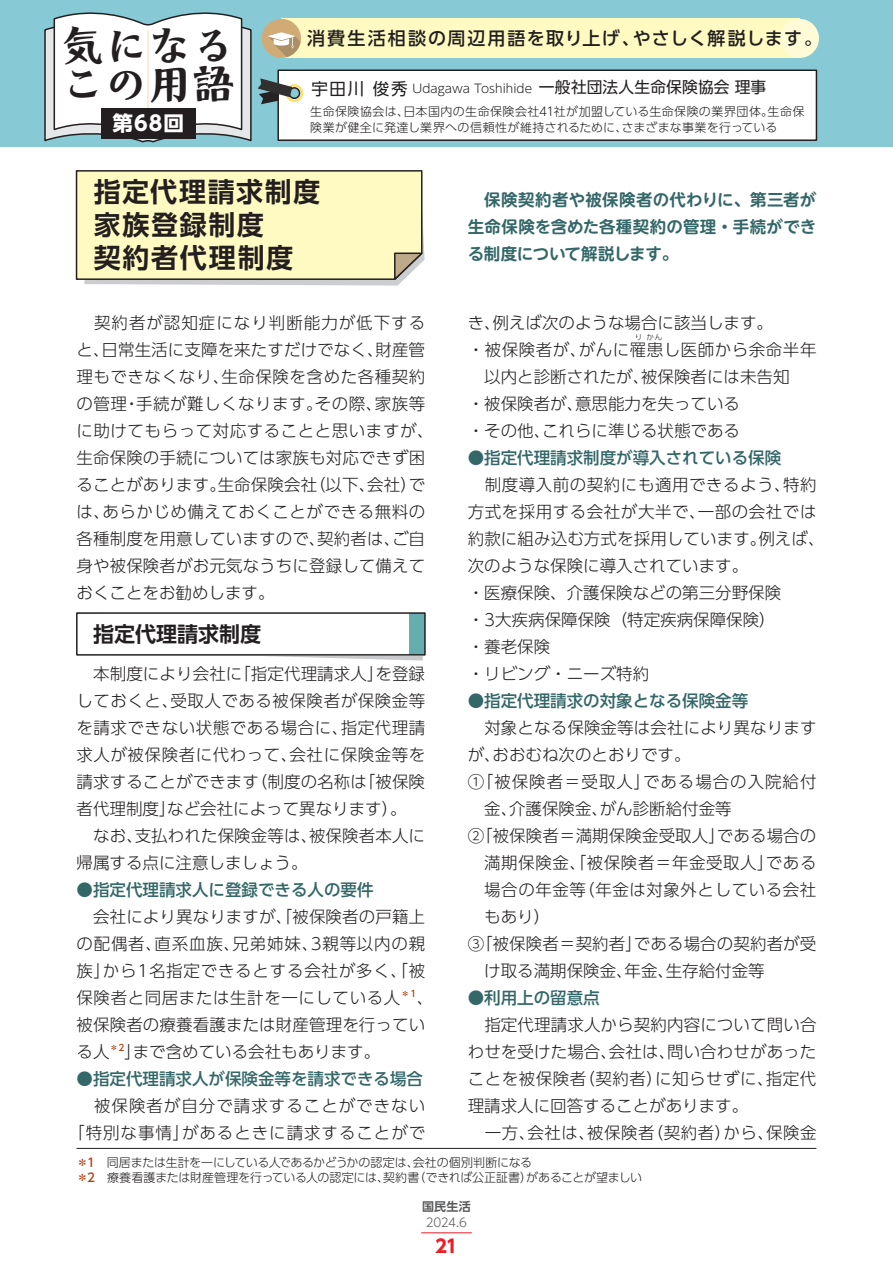
<style>
.page{position:relative;width:893px;height:1263px;background:#fff}
.page>*{position:absolute;margin:0;border:0;box-sizing:border-box;transform-origin:0 0}
.t1{font:700 43.5px/37.5px "Moaria Std";color:#231f20}
.t2{font:700 27px/33px "UD Shin Go Pro De";letter-spacing:.06em;color:#231f20}
.t3{font:700 21px "UD Shin Go Pro De";color:#231f20}
.t4{font:700 20.55px "UD Shin Go Pro";color:#fff}
.t5{font:500 18px "UD Shin Go Pro";letter-spacing:.08em;color:#231f20}
.t6{font:700 18px "UD Shin Go Pro";color:#ee1d23}
.t7{font:300 16.5px/27px "UD Shin Go Pro";letter-spacing:.005em;color:#231f20}
.t8{font:500 16.5px "UD Shin Go Pro";color:#346768}
.t9{font:700 16.5px/27px "UD Shin M Go Pro De";letter-spacing:.005em;color:#346768;text-align:justify}
.t10{font:300 16.5px "UD Shin Go Pro";letter-spacing:.03em;color:#231f20}
.t11{font:300 16.5px/27px "UD Shin Go Pro";letter-spacing:.06em;color:#231f20;text-align:center}
.t12{font:300 16.5px "UD Shin Go Pro";letter-spacing:.055em;color:#231f20}
.t13{font:300 16.5px "UD Shin Go Pro";letter-spacing:.035em;color:#231f20}
.t14{font:16.5px "UD Shin Go Pro";color:#231f20}
.t15{font:300 12px/15px "UD Shin Go Pro";letter-spacing:-.02em;color:#231f20}
.t16{font:300 12px/16.5px "UD Shin Go Pro";letter-spacing:.03em;color:#231f20}
.t17{font:300 12px "UD Shin Go Pro";letter-spacing:.005em;color:#231f20}
.t18{font:300 12px "UD Shin Go Pro";color:#57585a}
.t19{font:700 12px "UD Shin Go Pro De";color:#57585a}
.t20{font:500 9px "UD Shin Go Pro";color:#b34013}
.t21{font:300 7.5px "UD Shin Go Pro";color:#231f20}
.s1{font-weight:400;font-size:15.75px}
.s2{font-weight:500;color:#b34013}
</style>
<div class="page">
<div style="left:0;top:0;width:893px;height:147px;background:#87c9d4"></div>
<svg style="left:75px;top:170px;width:350px;height:116px;background:#f4efbd"></svg>
<svg style="left:267px;top:656px;width:156px;height:5px"></svg>
<div style="left:410px;top:613px;width:15px;height:42px;background:#65adae"></div>
<div style="left:76px;top:612px;width:350px;height:44px;border:2px solid #231f20"></div>
<hr style="left:77px;top:1148px;width:739px;height:1px;background:#231f20">
<svg style="left:44px;top:12px;width:774px;height:131px;background:#dde5db"></svg>
<hr style="left:421px;top:1232px;width:51px;height:1px;background:#ee1d23">
<h1 class="t1" style="left:61px;top:25px;width:176px">気になるこの用語</h1>
<p class="t4" style="left:113px;top:106px;width:73px">第68回</p>
<p class="t5" style="left:307px;top:23px;width:516px">消費生活相談の周辺用語を取り上げ、やさしく解説します。</p>
<p class="t17" style="left:412px;top:79px;width:355px">Udagawa Toshihide <span class="s1">一般社団法人生命保険協会 理事</span></p>
<p class="t14" style="left:311px;top:75px;width:98px">宇田川 俊秀</p>
<p class="t16" style="left:310px;top:103px;width:495px">生命保険協会は、日本国内の生命保険会社41社が加盟している生命保険の業界団体。生命保険業が健全に発達し業界への信頼性が維持されるために、さまざまな事業を行っている</p>
<h2 class="t2" style="left:94px;top:174px;width:228px">指定代理請求制度家族登録制度<br>契約者代理制度</h2>
<p class="t7" style="left:77px;top:309px;width:358px">　契約者が認知症になり判断能力が低下すると、日常生活に支障を来たすだけでなく、財産管理もできなくなり、生命保険を含めた各種契約の管理・手続が難しくなります。その際、家族等に助けてもらって対応することと思いますが、生命保険の手続については家族も対応できず困ることがあります。生命保険会社（以下、会社）では、あらかじめ備えておくことができる無料の各種制度を用意していますので、契約者は、ご自身や被保険者がお元気なうちに登録して備えておくことをお勧めします。</p>
<p class="t3" style="left:93px;top:617px;width:169px">指定代理請求制度</p>
<p class="t7" style="left:77px;top:660px;width:350px">　本制度により会社に「指定代理請求人」を登録しておくと、受取人である被保険者が保険金等を請求できない状態である場合に、指定代理請求人が被保険者に代わって、会社に保険金等を請求することができます（制度の名称は「被保険者代理制度」など会社によって異なります）。　なお、支払われた保険金等は、被保険者本人に帰属する点に注意しましょう。</p>
<p class="t8" style="left:77px;top:876px;width:298px">●指定代理請求人に登録できる人の要件</p>
<p class="t7" style="left:77px;top:903px;width:350px;text-align:justify">　会社により異なりますが、「被保険者の戸籍上の配偶者、直系血族、兄弟姉妹、3親等以内の親族」から1名指定できるとする会社が多く、「被保険者と同居または生計を一にしている人</p>
<p class="t20" style="left:401px;top:986px;width:17px">＊1</p>
<p class="t7" style="left:77px;top:984px;width:358px;text-indent:340px">、被保険者の療養看護または財産管理を行っている人</p>
<p class="t20" style="left:110px;top:1040px;width:16px">＊2</p>
<p class="t7" style="left:124px;top:1038px;width:257px">」まで含めている会社もあります。</p>
<p class="t8" style="left:77px;top:1065px;width:348px">●指定代理請求人が保険金等を請求できる場合</p>
<p class="t11" style="left:68px;top:1092px;width:358px">　被保険者が自分で請求することができない「特別な事情」があるときに請求することがで</p>
<p class="t9" style="left:468px;top:185px;width:350px">　保険契約者や被保険者の代わりに、第三者が生命保険を含めた各種契約の管理・手続ができる制度について解説します。</p>
<p class="t7" style="left:468px;top:309px;width:307px">き、例えば次のような場合に該当します。</p>
<p class="t10" style="left:468px;top:336px;width:350px">・被保険者が、がんに罹患し医師から余命半年</p>
<p class="t7" style="left:484px;top:363px;width:307px">以内と診断されたが、被保険者には未告知</p>
<p class="t7" style="left:468px;top:390px;width:274px">・被保険者が、意思能力を失っている</p>
<p class="t7" style="left:468px;top:417px;width:274px">・その他、これらに準じる状態である</p>
<p class="t8" style="left:468px;top:444px;width:315px">●指定代理請求制度が導入されている保険</p>
<p class="t7" style="left:468px;top:471px;width:358px">　制度導入前の契約にも適用できるよう、特約方式を採用する会社が大半で、一部の会社では約款に組み込む方式を採用しています。例えば、次のような保険に導入されています。<br>・医療保険、介護保険などの第三分野保険<br>・3大疾病保障保険（特定疾病保障保険）<br>・養老保険<br>・リビング・ニーズ特約</p>
<p class="t8" style="left:468px;top:687px;width:282px">●指定代理請求の対象となる保険金等</p>
<p class="t7" style="left:468px;top:713px;width:350px">　対象となる保険金等は会社により異なります</p>
<p class="t7" style="left:468px;top:740px;width:224px">が、おおむね次のとおりです。</p>
<p class="t12" style="left:468px;top:768px;width:350px">①「被保険者＝受取人」である場合の入院給付</p>
<p class="t7" style="left:484px;top:794px;width:249px">金、介護保険金、がん診断給付金等</p>
<p class="t7" style="left:468px;top:821px;width:350px">②「被保険者＝満期保険金受取人」である場合の</p>
<p class="t10" style="left:484px;top:849px;width:334px">満期保険金、「被保険者＝年金受取人」である</p>
<p class="t13" style="left:484px;top:876px;width:334px">場合の年金等（年金は対象外としている会社</p>
<p class="t7" style="left:484px;top:902px;width:67px">もあり）</p>
<p class="t7" style="left:468px;top:929px;width:350px">③「被保険者＝契約者」である場合の契約者が受</p>
<p class="t7" style="left:484px;top:956px;width:282px">け取る満期保険金、年金、生存給付金等</p>
<p class="t8" style="left:468px;top:984px;width:133px">●利用上の留意点</p>
<p class="t7" style="left:468px;top:1010px;width:350px">　指定代理請求人から契約内容について問い合わせを受けた場合、会社は、問い合わせがあったことを被保険者（契約者）に知らせずに、指定代理請求人に回答することがあります。<br>　一方、会社は、被保険者（契約者）から、保険金</p>
<p class="t21" style="left:635px;top:331px;width:29px">り かん</p>
<p class="t15" style="left:77px;top:1154px;width:567px"><span class="s2">＊1</span>　同居または生計を一にしている人であるかどうかの認定は、会社の個別判断になる<br><span class="s2">＊2</span>　療養看護または財産管理を行っている人の認定には、契約書（できれば公正証書）があることが望ましい</p>
<p class="t19" style="left:422px;top:1196px;width:50px">国民生活</p>
<p class="t18" style="left:426px;top:1213px;width:43px">2024.6</p>
<p class="t6" style="left:435px;top:1232px;width:24px">21</p>
</div>
